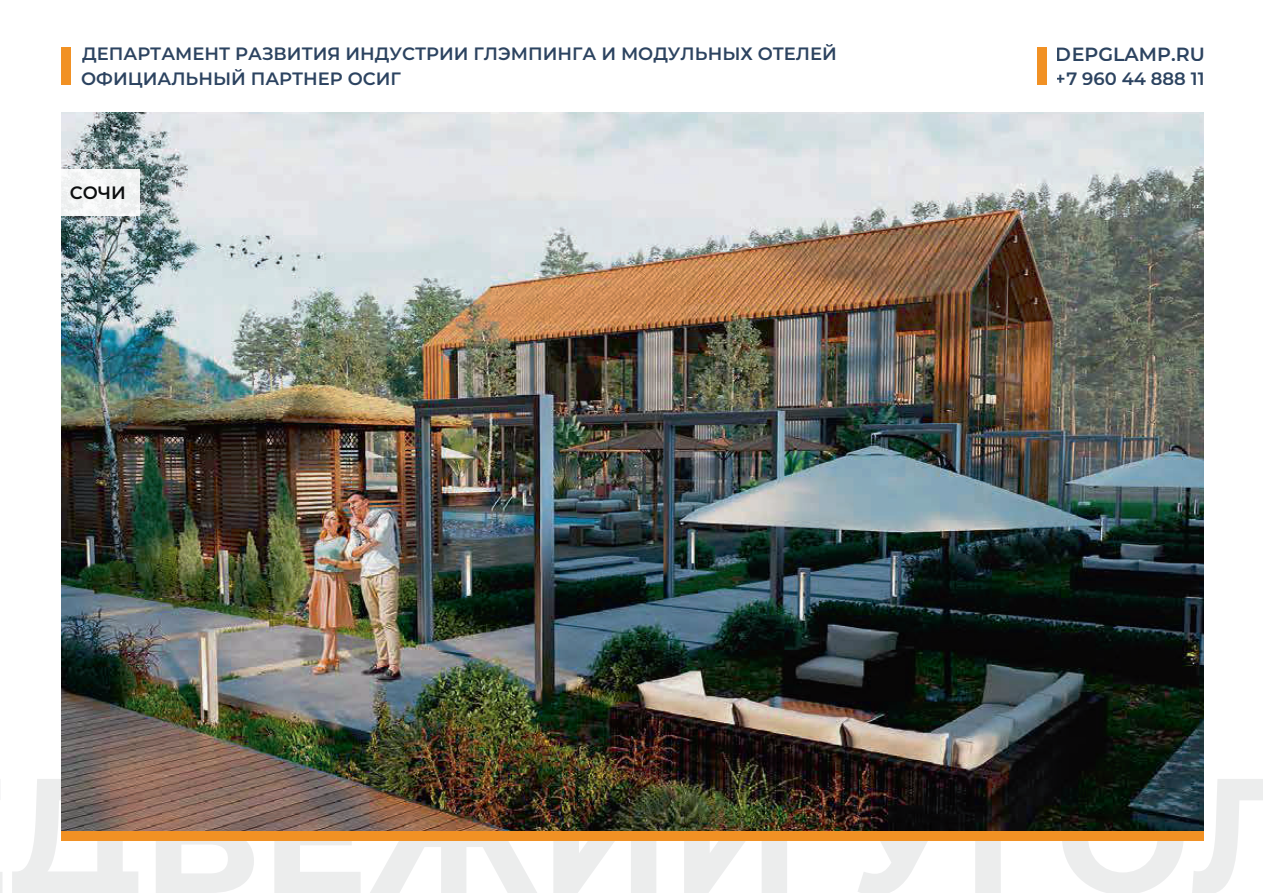
<style>
.page{position:relative;width:1263px;height:893px;background:#fff}
.page>*{position:absolute;margin:0;border:0;box-sizing:border-box;transform-origin:0 0}
.t1{font:600 19.05px "Montserrat";color:#253d5b}
.t2{font:600 17.85px/24.9px "Montserrat";color:#253d5b}
.t3{font:600 17.85px "Montserrat";color:#0c0e0f}
</style>
<div class="page">
<div style="left:62px;top:47px;width:9px;height:38px;background:#f19124"></div>
<div style="left:1037px;top:47px;width:10px;height:38px;background:#f19124"></div>
<img style="left:61px;top:112px;width:1143px;height:719px">
<div style="left:61px;top:832px;width:1143px;height:9px;background:#f19124"></div>
<div style="left:61px;top:169px;width:79px;height:47px;background:#f3f4f4"></div>
<p class="t2" style="left:81px;top:41px;width:757px">ДЕПАРТАМЕНТ РАЗВИТИЯ ИНДУСТРИИ ГЛЭМПИНГА И МОДУЛЬНЫХ ОТЕЛЕЙ<br>ОФИЦИАЛЬНЫЙ ПАРТНЕР ОСИГ</p>
<p class="t1" style="left:1056px;top:44px;width:150px">DEPGLAMP.RU</p>
<p class="t2" style="left:1056px;top:66px;width:150px">+7 960 44 888 11</p>
<p class="t3" style="left:70px;top:183px;width:58px">СОЧИ</p>
</div>
